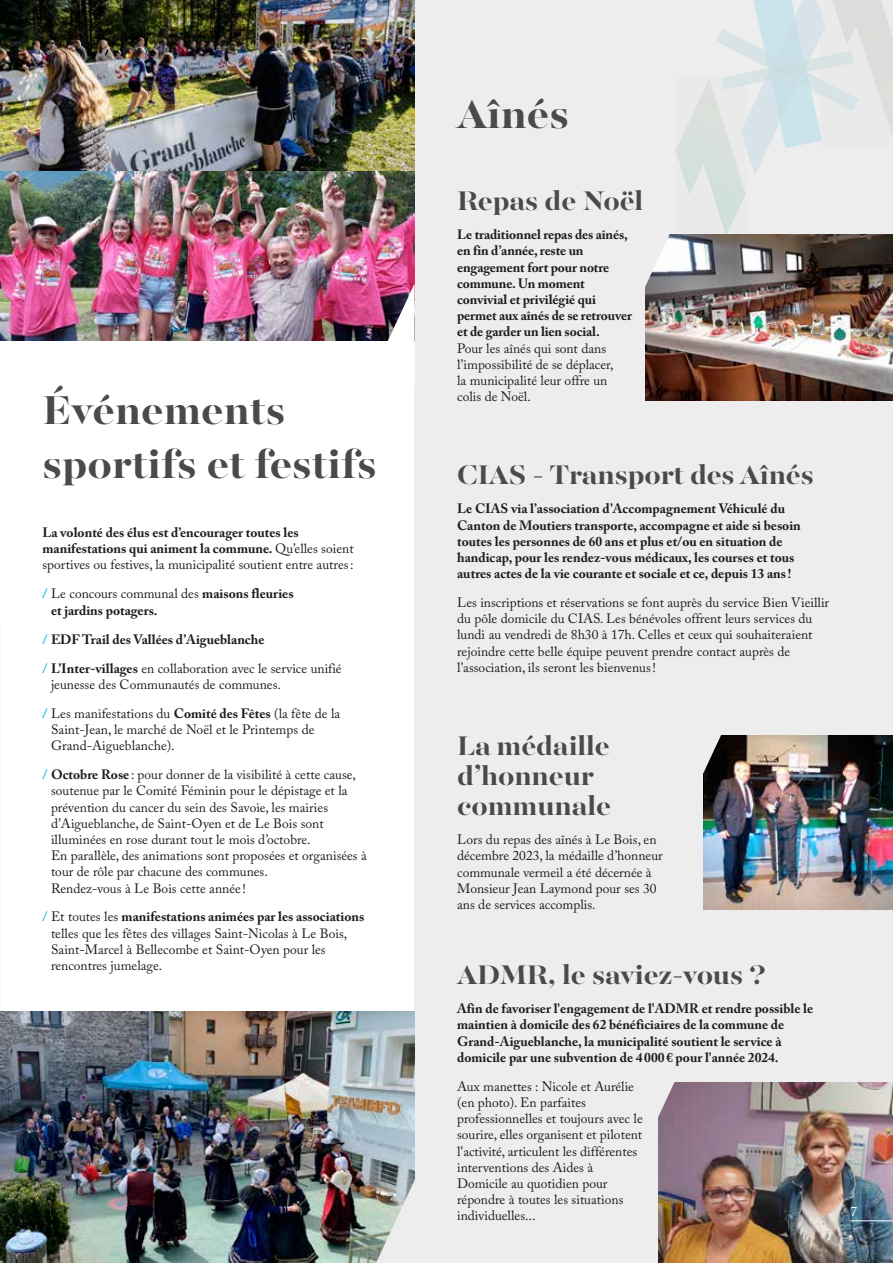
<style>
.page{position:relative;width:893px;height:1263px;background:#fff}
.page>*{position:absolute;margin:0;border:0;box-sizing:border-box;transform-origin:0 0}
.t1{font:700 45px/54px "Majesti Banner";color:#4a4a49}
.t2{font:700 30px/30px "Majesti Banner";letter-spacing:-.005em;color:#4a4a49}
.t3{font:13.5px/16.2px "Adobe Caslon Pro";color:#1d1d1b}
.t4{font:700 13.5px/16.2px "Adobe Caslon Pro";color:#1d1d1b}
.t5{font:13.5px "Adobe Caslon Pro";color:#fff}
.s1{font-weight:400}
.s2{color:#0bbbef}
.s3{font-weight:700;color:#0bbbef}
.s4{font-weight:700}
</style>
<div class="page">
<div style="left:415px;top:0;width:478px;height:1263px;background:#ededed"></div>
<img style="left:0;top:1012px;width:415px;height:251px">
<img style="left:0;top:1157px;width:1px;height:106px">
<img style="left:0;top:0;width:415px;height:340px">
<img style="left:366px;top:283px;width:49px;height:58px">
<svg style="left:376px;top:1134px;width:39px;height:129px;background:#b9c2c2"></svg>
<img style="left:703px;top:735px;width:190px;height:174px">
<img style="left:659px;top:1082px;width:234px;height:181px">
<img style="left:645px;top:307px;width:248px;height:94px">
<svg style="left:645px;top:0;width:248px;height:307px"></svg>
<svg style="left:703px;top:735px;width:28px;height:64px"></svg>
<svg style="left:658px;top:1082px;width:19px;height:50px"></svg>
<hr style="left:850px;top:1220px;width:43px;height:1px;background:#fff">
<h1 class="t1" style="left:43px;top:387px;width:336px">Événements sportifs et festifs</h1>
<p class="t4" style="left:43px;top:524px;width:313px">La volonté des élus est d’encourager toutes les manifestations qui animent la commune. <span class="s1">Qu’elles soient sportives ou festives, la municipalité soutient entre autres:</span></p>
<p class="t4" style="left:51px;top:586px;width:244px;text-indent:-8px"><span class="s2">/</span> <span class="s1">Le concours communal des</span> maisons fleuries et jardins potagers.</p>
<p class="t4" style="left:43px;top:624px;width:301px;line-height:29px"><span class="s2">/</span> EDF Trail des Vallées d’Aigueblanche<br><span class="s2">/</span> L’Inter-villages <span class="s1">en collaboration avec le service unifié</span></p>
<p class="t3" style="left:43px;top:670px;width:299px;line-height:29px;text-indent:8px">jeunesse des Communautés de communes.<br><span class="s3">/</span> Les manifestations du <span class="s4">Comité des Fêtes</span> (la fête de la</p>
<p class="t3" style="left:51px;top:721px;width:265px">Saint-Jean, le marché de Noël et le Printemps de<br>Grand-Aigueblanche).</p>
<p class="t3" style="left:51px;top:766px;width:317px;text-indent:-8px"><span class="s3">/</span> <span class="s4">Octobre Rose</span> : pour donner de la visibilité à cette cause, soutenue par le Comité Féminin pour le dépistage et la prévention du cancer du sein des Savoie, les mairies d’Aigueblanche, de Saint-Oyen et de Le Bois sont illuminées en rose durant tout le mois d’octobre.<br>En parallèle, des animations sont proposées et organisées à tour de rôle par chacune des communes.<br>Rendez-vous à Le Bois cette année !</p>
<p class="t3" style="left:51px;top:909px;width:315px;text-indent:-8px"><span class="s3">/</span> Et toutes les <span class="s4">manifestations animées par les associations </span>telles que les fêtes des villages Saint-Nicolas à Le Bois, Saint-Marcel à Bellecombe et Saint-Oyen pour les rencontres jumelage.</p>
<h1 class="t1" style="left:457px;top:90px;width:113px">Aînés</h1>
<h2 class="t2" style="left:457px;top:188px;width:188px">Repas de Noël</h2>
<p class="t4" style="left:457px;top:226px;width:177px">Le traditionnel repas des aînés, en fin d’année, reste un engagement fort pour notre commune. Un moment convivial et privilégié qui permet aux aînés de se retrouver et de garder un lien social.</p>
<p class="t3" style="left:457px;top:340px;width:158px">Pour les aînés qui sont dans l’impossibilité de se déplacer, la municipalité leur offre un colis de Noël.</p>
<h2 class="t2" style="left:457px;top:462px;width:358px">CIAS - Transport des Aînés</h2>
<p class="t4" style="left:457px;top:500px;width:345px">Le CIAS via l’association d’Accompagnement Véhiculé du Canton de Moutiers transporte, accompagne et aide si besoin toutes les personnes de 60 ans et plus et/ou en situation de handicap, pour les rendez-vous médicaux, les courses et tous autres actes de la vie courante et sociale et ce, depuis 13 ans!</p>
<p class="t3" style="left:457px;top:594px;width:374px">Les inscriptions et réservations se font auprès du service Bien Vieillir du pôle domicile du CIAS. Les bénévoles offrent leurs services du lundi au vendredi de 8h30 à 17h. Celles et ceux qui souhaiteraient rejoindre cette belle équipe peuvent prendre contact auprès de l’association, ils seront les bienvenus!</p>
<h2 class="t2" style="left:457px;top:733px;width:155px">La médaille d’honneur communale</h2>
<p class="t3" style="left:457px;top:831px;width:207px">Lors du repas des aînés à Le Bois, en décembre 2023, la médaille d’honneur communale vermeil a été décernée à Monsieur Jean Laymond pour ses 30 ans de services accomplis.</p>
<h2 class="t2" style="left:457px;top:962px;width:310px">ADMR, le saviez-vous ?</h2>
<p class="t4" style="left:457px;top:1000px;width:358px">Afin de favoriser l'engagement de l'ADMR et rendre possible le maintien à domicile des 62 bénéficiaires de la commune de Grand-Aigueblanche, la municipalité soutient le service à domicile par une subvention de 4 000€ pour l'année 2024.</p>
<p class="t3" style="left:457px;top:1078px;width:187px">Aux manettes : Nicole et Aurélie (en photo). En parfaites professionnelles et toujours avec le sourire, elles organisent et pilotent l'activité, articulent les différentes interventions des Aides à<br>Domicile au quotidien pour répondre à toutes les situations individuelles...</p>
<p class="t5" style="left:850px;top:1204px;width:8px">7</p>
</div>
